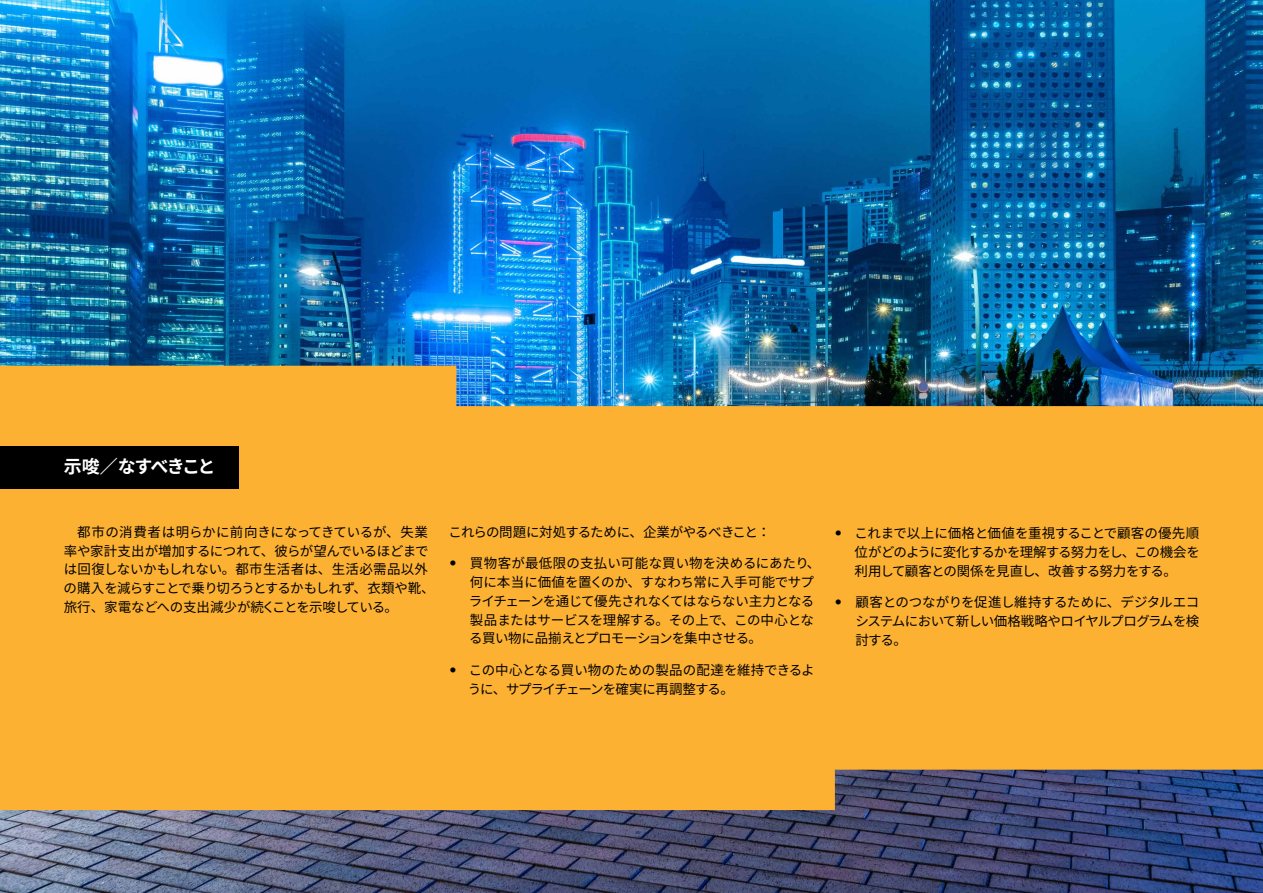
<style>
.page{position:relative;width:1263px;height:893px;background:#fff}
.page>*{position:absolute;margin:0;border:0;box-sizing:border-box;transform-origin:0 0}
.t1{font:700 18px "Noto Sans CJ Kjp";letter-spacing:-.1em;color:#fff}
.t2{font:13.5px/18.8px "Noto Sans CJ Kjp";letter-spacing:-.025em;color:#000}
.t3{font:13.5px "Noto Sans CJ Kjp";letter-spacing:-.045em;color:#000}
.s1{font-family:"Helvetica Neue LT Pro";font-size:14.1px}
</style>
<div class="page">
<img style="left:0;top:0;width:1263px;height:893px">
<svg style="left:0;top:366px;width:1263px;height:444px;background:#eaaa3b"></svg>
<div style="left:64px;top:446px;width:175px;height:43px;background:#000"></div>
<div style="left:0;top:446px;width:64px;height:43px;background:#000"></div>
<h1 class="t1" style="left:64px;top:456px;width:153px">示唆／なすべきこと</h1>
<p class="t2" style="left:64px;top:523px;width:373px;text-indent:14px">都市の消費者は明らかに前向きになってきているが、失業率や家計支出が増加するにつれて、彼らが望んでいるほどまでは回復しないかもしれない。都市生活者は、生活必需品以外の購入を減らすことで乗り切ろうとするかもしれず、衣類や靴、旅行、家電などへの支出減少が続くことを示唆している。</p>
<p class="t3" style="left:448px;top:524px;width:324px">これらの問題に対処するために、企業がやるべきこと：</p>
<p class="t2" style="left:469px;top:554px;width:353px;text-indent:-20px"><span class="s1">•</span> 買物客が最低限の支払い可能な買い物を決めるにあたり、何に本当に価値を置くのか、すなわち常に入手可能でサプライチェーンを通じて優先されなくてはならない主力となる製品またはサービスを理解する。その上で、この中心となる買い物に品揃えとプロモーションを集中させる。</p>
<p class="t2" style="left:468px;top:661px;width:348px;text-indent:-19px"><span class="s1">•</span> この中心となる買い物のための製品の配達を維持できるように、サプライチェーンを確実に再調整する。</p>
<p class="t2" style="left:854px;top:524px;width:347px;text-align:justify;text-indent:-20px"><span class="s1">•</span> これまで以上に価格と価値を重視することで顧客の優先順位がどのように変化するかを理解する努力をし、この機会を利用して顧客との関係を見直し、改善する努力をする。</p>
<p class="t2" style="left:855px;top:593px;width:345px;text-align:justify;text-indent:-20px"><span class="s1">•</span> 顧客とのつながりを促進し維持するために、デジタルエコシステムにおいて新しい価格戦略やロイヤルプログラムを検討する。</p>
</div>
